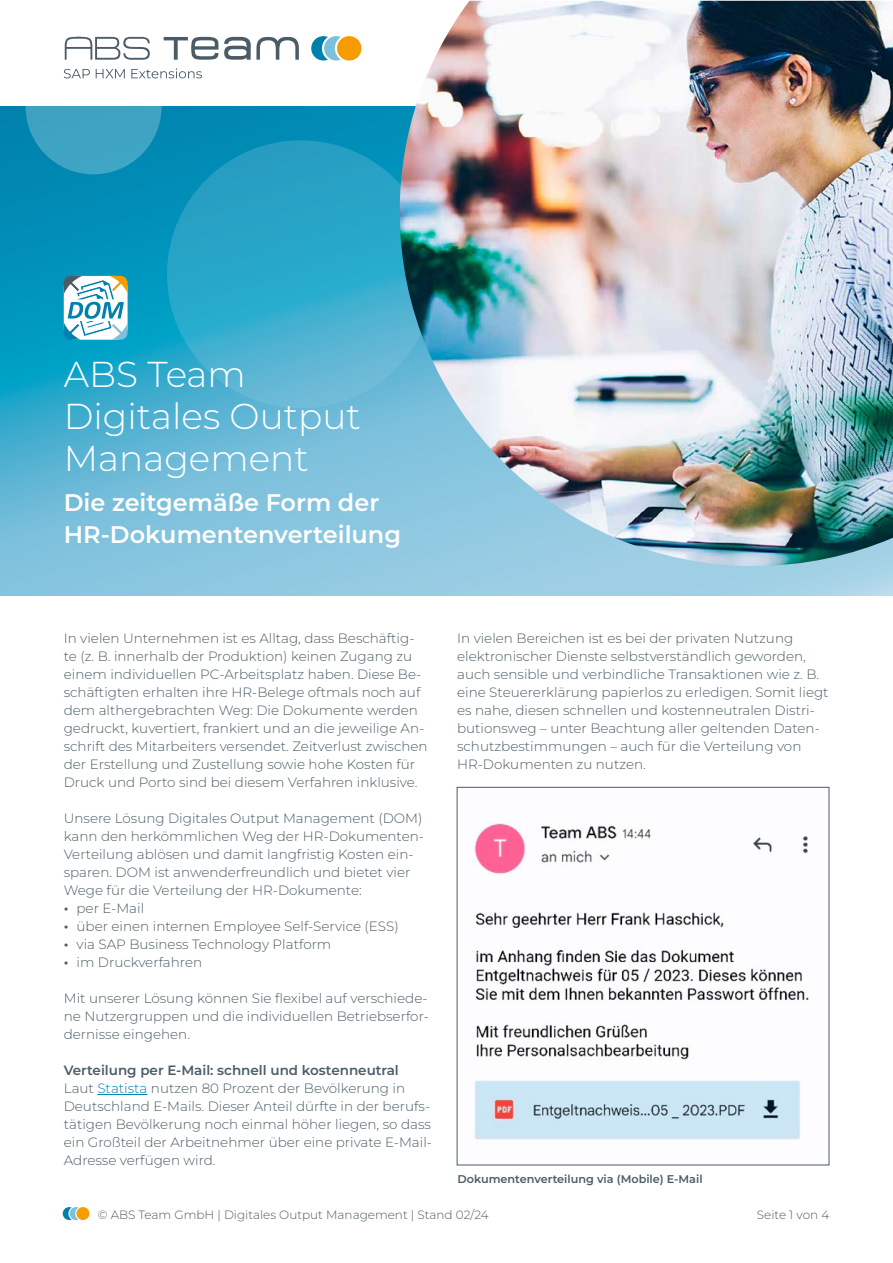
<style>
.page{position:relative;width:893px;height:1263px;background:#fff}
.page>*{position:absolute;margin:0;border:0;box-sizing:border-box;transform-origin:0 0}
.Headline{font:300 36px/42px "Montserrat";color:#fff}
.Subline{font:600 24px/31.5px "Montserrat";color:#fff}
.Fließtext{font:300 13.5px/18px "Montserrat";color:#4b5c67}
.HL_Fließtext{font:600 13.5px "Montserrat";color:#4b5c67}
.t1{font:300 12px "Montserrat";color:#4b5c67}
.Bildunterschrift{font:600 11.25px "Montserrat";color:#4b5c67}
.s1{font-weight:600;font-size:14.25px}
.s2{color:#0081ad}
</style>
<div class="page">
<svg style="left:0;top:106px;width:893px;height:489px;background:#51b0d0"></svg>
<svg style="left:26px;top:38px;width:136px;height:136px;fill:#3fa4c4"></svg>
<svg style="left:167px;top:140px;width:268px;height:268px;background:#36aacb"></svg>
<svg style="left:65px;top:37px;width:85px;height:23px"></svg>
<svg style="left:164px;top:37px;width:54px;height:23px"></svg>
<svg style="left:224px;top:37px;width:75px;height:23px"></svg>
<svg style="left:64px;top:69px;width:26px;height:9px"></svg>
<svg style="left:96px;top:69px;width:29px;height:9px"></svg>
<svg style="left:131px;top:68px;width:71px;height:10px"></svg>
<div style="left:337px;top:36px;width:24px;height:25px;background:#f59c00;border-radius:50%"></div>
<svg style="left:311px;top:36px;width:30px;height:25px"></svg>
<div style="left:76px;top:1207px;width:13px;height:13px;background:#f59c00;border-radius:50%"></div>
<svg style="left:63px;top:1207px;width:15px;height:13px"></svg>
<svg style="left:64px;top:276px;width:64px;height:64px"></svg>
<hr style="left:97px;top:1094px;width:50px;height:1px;background:#0081ad">
<img style="left:400px;top:1px;width:493px;height:565px">
<img style="left:471px;top:821px;width:338px;height:319px">
<p class="Headline" style="left:64px;top:352px;width:299px">ABS Team<br>Digitales Output<br>Management</p>
<p class="Subline" style="left:64px;top:486px;width:339px">Die zeitgemäße Form der<br>HR-Dokumentenverteilung</p>
<p class="Fließtext" style="left:64px;top:629px;width:365px">In vielen Unternehmen ist es Alltag, dass Beschäftig&shy;te (z. B. innerhalb der Produktion) keinen Zugang zu einem individuellen PC-Arbeitsplatz haben. Diese Be&shy;schäftigten erhalten ihre HR-Belege oftmals noch auf dem althergebrachten Weg: Die Dokumente werden gedruckt, kuvertiert, frankiert und an die jeweilige An&shy;schrift des Mitarbeiters versendet. Zeitverlust zwischen der Erstellung und Zustellung sowie hohe Kosten für Druck und Porto sind bei diesem Verfahren inklusive.</p>
<p class="Fließtext" style="left:64px;top:809px;width:362px">Unsere Lösung Digitales Output Management (DOM) kann den herkömmlichen Weg der HR-Dokumenten-Verteilung ablösen und damit langfristig Kosten ein&shy;sparen. DOM ist anwenderfreundlich und bietet vier Wege für die Verteilung der HR-Dokumente:</p>
<p class="Fließtext" style="left:64px;top:899px;width:82px"><span class="s1">•</span> per E-Mail</p>
<p class="Fließtext" style="left:64px;top:917px;width:336px"><span class="s1">•</span> über einen internen Employee Self-Service (ESS)</p>
<p class="Fließtext" style="left:64px;top:935px;width:269px"><span class="s1">•</span> via SAP Business Technology Platform</p>
<p class="Fließtext" style="left:64px;top:953px;width:140px"><span class="s1">•</span> im Druckverfahren</p>
<p class="Fließtext" style="left:64px;top:989px;width:367px;text-align:justify">Mit unserer Lösung können Sie flexibel auf verschiede&shy;ne Nutzergruppen und die individuellen Betriebserfor&shy;dernisse eingehen.</p>
<p class="HL_Fließtext" style="left:64px;top:1061px;width:336px">Verteilung per E-Mail: schnell und kostenneutral</p>
<p class="Fließtext" style="left:64px;top:1079px;width:370px">Laut <span class="s2">Statista</span> nutzen 80 Prozent der Bevölkerung in Deutschland E-Mails. Dieser Anteil dürfte in der berufs&shy;tätigen Bevölkerung noch einmal höher liegen, so dass ein Großteil der Arbeitnehmer über eine private E-Mail-Adresse verfügen wird.</p>
<p class="Fließtext" style="left:457px;top:629px;width:373px">In vielen Bereichen ist es bei der privaten Nutzung elektronischer Dienste selbstverständlich geworden, auch sensible und verbindliche Transaktionen wie z. B. eine Steuererklärung papierlos zu erledigen. Somit liegt es nahe, diesen schnellen und kostenneutralen Distri&shy;butionsweg – unter Beachtung aller geltenden Daten&shy;schutzbestimmungen – auch für die Verteilung von HR-Dokumenten zu nutzen.</p>
<p class="Bildunterschrift" style="left:457px;top:1171px;width:247px">Dokumentenverteilung via (Mobile) E-Mail</p>
<p class="t1" style="left:98px;top:1207px;width:392px">© ABS Team GmbH | Digitales Output Management | Stand 02/24</p>
<p class="t1" style="left:757px;top:1207px;width:74px">Seite 1 von 4</p>
</div>
